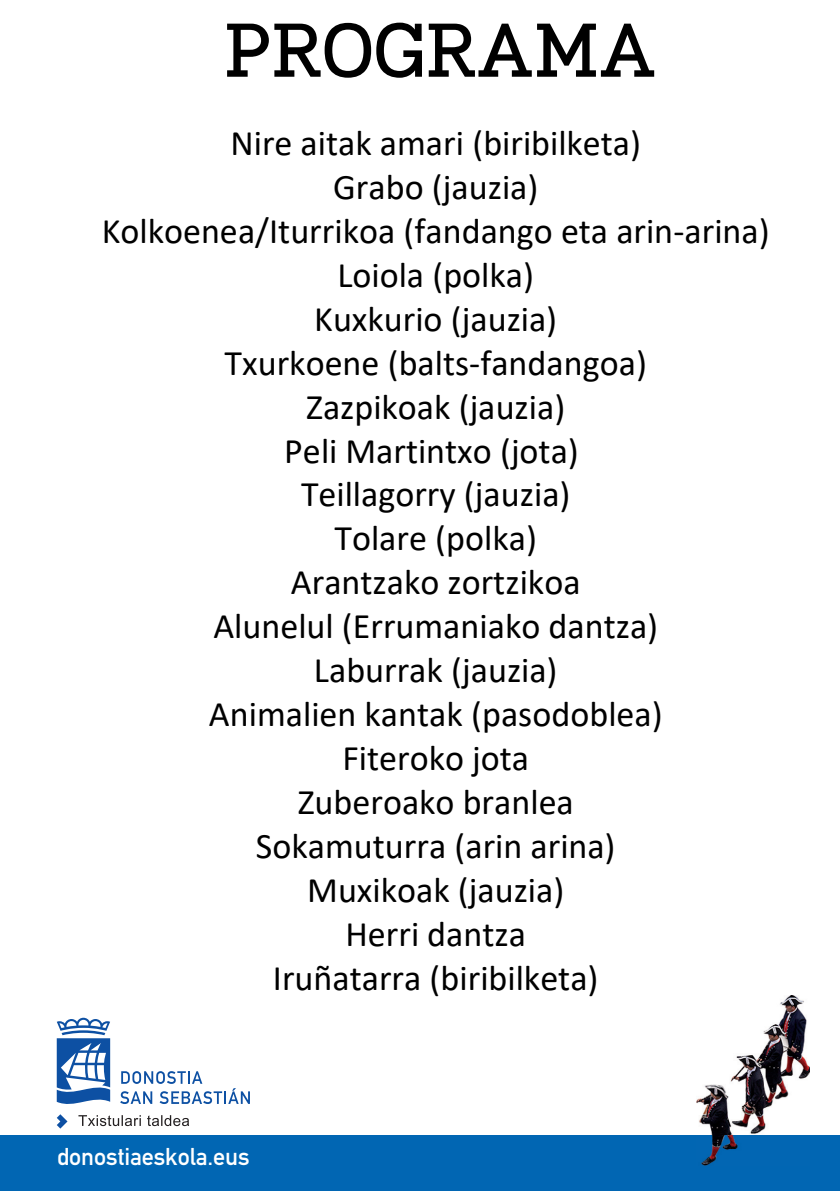
<style>
.page{position:relative;width:840px;height:1191px;background:#fff}
.page>*{position:absolute;margin:0;border:0;box-sizing:border-box;transform-origin:0 0}
.t1{font:700 80px "Napo";color:#000}
.t2{font:36px/44px "Calibri";color:#000;text-align:center}
.t3{font:24px "DIN 1451 Mittelschrift Alt Regular";color:#fff}
</style>
<div class="page">
<div style="left:0;top:1135px;width:839px;height:56px;background:#0166b3"></div>
<svg style="left:57px;top:1017px;width:193px;height:111px"></svg>
<img style="left:696px;top:995px;width:113px;height:170px">
<h1 class="t1" style="left:224px;top:-4px;width:433px">PROGRAMA</h1>
<p class="t2" style="left:102px;top:124px;width:669px">Nire aitak amari (biribilketa)<br>Grabo (jauzia)<br>Kolkoenea/Iturrikoa (fandango eta arin-arina)<br>Loiola (polka)<br>Kuxkurio (jauzia)<br>Txurkoene (balts-fandangoa)<br>Zazpikoak (jauzia)<br>Peli Martintxo (jota)<br>Teillagorry (jauzia)<br>Tolare (polka)<br>Arantzako zortzikoa<br>Alunelul (Errumaniako dantza)<br>Laburrak (jauzia)<br>Animalien kantak (pasodoblea)<br>Fiteroko jota<br>Zuberoako branlea<br>Sokamuturra (arin arina)<br>Muxikoak (jauzia)<br>Herri dantza<br>Iruñatarra (biribilketa)</p>
<p class="t3" style="left:57px;top:1142px;width:194px">donostiaeskola.eus</p>
</div>
